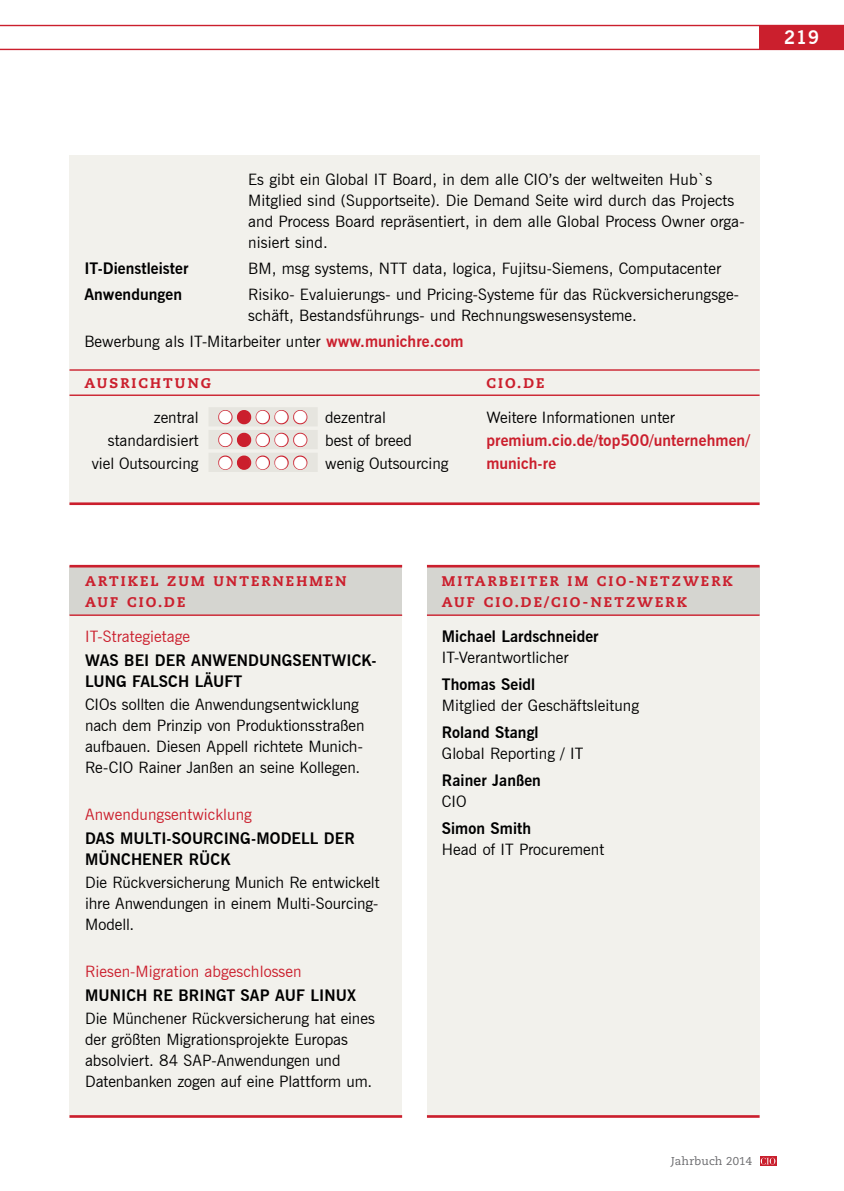
<style>
.page{position:relative;width:844px;height:1191px;background:#fff}
.page>*{position:absolute;margin:0;border:0;box-sizing:border-box;transform-origin:0 0}
.t1{font:700 18.38px "News Gothic BT";color:#fff}
._2_2_Kastentext_mit{font:15.75px/21px "News Gothic BT";letter-spacing:.005em;color:#000}
._5_0_Artikel_Fließ{font:15.75px/21px "News Gothic BT";letter-spacing:-.005em;color:#000}
._5_0_Artikel_Head{font:700 15.75px/21px "News Gothic BT";letter-spacing:.005em;color:#000}
._6_0_Mitarbeiter_Fun{font:15.75px "News Gothic BT";letter-spacing:.005em;color:#000}
._5_0_Artikel_DZ{font:15.75px "News Gothic BT";letter-spacing:.005em;color:#cb1f2d}
._6_0_Mitarbeiter_Nam{font:700 15.75px "News Gothic BT";letter-spacing:.005em;color:#000}
.t2{font:700 15.75px "News Gothic BT";letter-spacing:.01em;color:#cb1f2d}
._2_2_Kastentext_mit-2{font:700 15.75px "News Gothic BT";letter-spacing:.005em;color:#000}
._2_0_Kasten_HL{font:800 14px/21px "Caecilia LT Std";letter-spacing:.15em;color:#cb1f2d}
._2_0_Kasten_Subhead{font:800 14px "Caecilia LT Std";letter-spacing:.15em;color:#cb1f2d}
.t3{font:11.38px "Caecilia LT Std";letter-spacing:.02em;color:#69696c}
.s1{font-weight:700;color:#cb1f2d}
.s2{color:#fff}
.s3{color:#cb1f2d}
</style>
<div class="page">
<div style="left:69px;top:155px;width:690px;height:349px;background:#f2f1ec"></div>
<div style="left:69px;top:566px;width:333px;height:551px;background:#f2f1ec"></div>
<div style="left:427px;top:566px;width:332px;height:551px;background:#f2f1ec"></div>
<hr style="left:0;top:49px;width:843px;height:1px;background:#cb1f2d">
<hr style="left:0;top:25px;width:843px;height:1px;background:#cb1f2d">
<div style="left:69px;top:566px;width:333px;height:48px;background:#d5d5d0"></div>
<hr style="left:69px;top:614px;width:333px;height:2px;background:#cb1f2d">
<hr style="left:69px;top:565px;width:333px;height:2px;background:#cb1f2d">
<div style="left:427px;top:566px;width:332px;height:48px;background:#d5d5d0"></div>
<hr style="left:427px;top:614px;width:332px;height:2px;background:#cb1f2d">
<hr style="left:427px;top:565px;width:332px;height:2px;background:#cb1f2d">
<hr style="left:69px;top:502px;width:690px;height:3px;background:#cb1f2d">
<div style="left:759px;top:25px;width:84px;height:25px;background:#cb1f2d"></div>
<svg style="left:760px;top:1156px;width:16px;height:10px"></svg>
<svg style="left:760px;top:1157px;width:15px;height:7px"></svg>
<hr style="left:69px;top:369px;width:690px;height:2px;background:#cb1f2d">
<hr style="left:69px;top:394px;width:690px;height:2px;background:#cb1f2d">
<div style="left:208px;top:407px;width:109px;height:19px;background:#e6e5df"></div>
<div style="left:208px;top:430px;width:109px;height:19px;background:#e6e5df"></div>
<div style="left:208px;top:453px;width:109px;height:19px;background:#e6e5df"></div>
<svg style="left:218px;top:410px;width:90px;height:15px"></svg>
<svg style="left:218px;top:432px;width:90px;height:16px"></svg>
<svg style="left:218px;top:455px;width:90px;height:15px"></svg>
<hr style="left:69px;top:1115px;width:333px;height:2px;background:#cb1f2d">
<hr style="left:427px;top:1115px;width:332px;height:2px;background:#cb1f2d">
<p class="t1" style="left:784px;top:27px;width:37px">219</p>
<p class="_2_2_Kastentext_mit" style="left:248px;top:169px;width:497px">Es gibt ein Global IT Board, in dem alle CIO’s der weltweiten Hub`s Mitglied sind (Supportseite). Die Demand Seite wird durch das Projects and Process Board repräsentiert, in dem alle Global Process Owner orga&shy;nisiert sind.</p>
<p class="_2_2_Kastentext_mit-2" style="left:84px;top:259px;width:105px">IT-Dienstleister</p>
<p class="_2_2_Kastentext_mit" style="left:248px;top:258px;width:474px">BM, msg systems, NTT data, logica, Fujitsu-Siemens, Computacenter</p>
<p class="_2_2_Kastentext_mit-2" style="left:84px;top:285px;width:99px">Anwendungen</p>
<p class="_2_2_Kastentext_mit" style="left:248px;top:284px;width:492px">Risiko- Evaluierungs- und Pricing-Systeme für das Rückversicherungsge&shy;schäft, Bestandsführungs- und Rechnungswesensysteme.</p>
<p class="_2_2_Kastentext_mit" style="left:84px;top:331px;width:380px">Bewerbung als IT-Mitarbeiter unter <span class="s1">www.munichre.com</span></p>
<p class="_2_0_Kasten_Subhead" style="left:84px;top:374px;width:128px">AUSRICHTUNG</p>
<p class="_2_0_Kasten_Subhead" style="left:486px;top:374px;width:60px">CIO.DE</p>
<p class="_2_2_Kastentext_mit" style="left:154px;top:407px;width:233px">zentral <span class="s2">●</span> <span class="s3">●</span> <span class="s2">●</span> <span class="s2">●</span> <span class="s2">●</span> dezentral</p>
<p class="_2_2_Kastentext_mit" style="left:486px;top:407px;width:190px">Weitere Informationen unter</p>
<p class="_2_2_Kastentext_mit" style="left:108px;top:430px;width:305px">standardisiert <span class="s2">●</span> <span class="s3">●</span> <span class="s2">●</span> <span class="s2">●</span> <span class="s2">●</span> best of breed</p>
<p class="t2" style="left:486px;top:431px;width:265px">premium.cio.de/top500/unternehmen/</p>
<p class="_2_2_Kastentext_mit" style="left:92px;top:452px;width:358px">viel Outsourcing <span class="s2">●</span> <span class="s3">●</span> <span class="s2">●</span> <span class="s2">●</span> <span class="s2">●</span> wenig Outsourcing</p>
<p class="t2" style="left:486px;top:453px;width:72px">munich-re</p>
<p class="_2_0_Kasten_HL" style="left:85px;top:570px;width:263px">ARTIKEL ZUM UNTERNEHMEN</p>
<p class="_2_0_Kasten_HL" style="left:85px;top:591px;width:102px">AUF CIO.DE</p>
<p class="_5_0_Artikel_DZ" style="left:85px;top:627px;width:106px">IT-Strategietage</p>
<p class="_5_0_Artikel_Head" style="left:85px;top:649px;width:293px">WAS BEI DER ANWENDUNGSENTWICK-<br>LUNG FALSCH LÄUFT</p>
<p class="_5_0_Artikel_Fließ" style="left:85px;top:694px;width:281px">CIOs sollten die Anwendungsentwicklung nach dem Prinzip von Produktionsstraßen aufbauen. Diesen Appell richtete Munich-Re-CIO Rainer Janßen an seine Kollegen.</p>
<p class="_5_0_Artikel_DZ" style="left:85px;top:805px;width:168px">Anwendungsentwicklung</p>
<p class="_5_0_Artikel_Head" style="left:85px;top:827px;width:271px">DAS MULTI-SOURCING-MODELL DER<br>MÜNCHENER RÜCK</p>
<p class="_5_0_Artikel_Fließ" style="left:85px;top:872px;width:296px;text-align:justify">Die Rückversicherung Munich Re entwickelt ihre Anwendungen in einem Multi-Sourcing-Modell.</p>
<p class="_5_0_Artikel_DZ" style="left:85px;top:962px;width:218px">Riesen-Migration abgeschlossen</p>
<p class="_5_0_Artikel_Head" style="left:85px;top:984px;width:272px">MUNICH RE BRINGT SAP AUF LINUX</p>
<p class="_5_0_Artikel_Fließ" style="left:85px;top:1008px;width:291px">Die Münchener Rückversicherung hat eines der größten Migrationsprojekte Europas absolviert. 84 SAP-Anwendungen und Datenbanken zogen auf eine Plattform um.</p>
<p class="_2_0_Kasten_HL" style="left:441px;top:570px;width:292px">MITARBEITER IM CIO-NETZWERK<br>AUF CIO.DE/CIO-NETZWERK</p>
<p class="_6_0_Mitarbeiter_Nam" style="left:441px;top:627px;width:158px">Michael Lardschneider</p>
<p class="_6_0_Mitarbeiter_Fun" style="left:441px;top:648px;width:128px">IT-Verantwortlicher</p>
<p class="_6_0_Mitarbeiter_Nam" style="left:441px;top:675px;width:95px">Thomas Seidl</p>
<p class="_6_0_Mitarbeiter_Fun" style="left:441px;top:696px;width:199px">Mitglied der Geschäftsleitung</p>
<p class="_6_0_Mitarbeiter_Nam" style="left:441px;top:723px;width:98px">Roland Stangl</p>
<p class="_6_0_Mitarbeiter_Fun" style="left:441px;top:744px;width:143px">Global Reporting / IT</p>
<p class="_6_0_Mitarbeiter_Nam" style="left:441px;top:771px;width:101px">Rainer Janßen</p>
<p class="_6_0_Mitarbeiter_Fun" style="left:441px;top:792px;width:26px">CIO</p>
<p class="_6_0_Mitarbeiter_Nam" style="left:441px;top:819px;width:91px">Simon Smith</p>
<p class="_6_0_Mitarbeiter_Fun" style="left:441px;top:840px;width:164px">Head of IT Procurement</p>
<p class="t3" style="left:671px;top:1154px;width:83px">Jahrbuch 2014</p>
</div>
